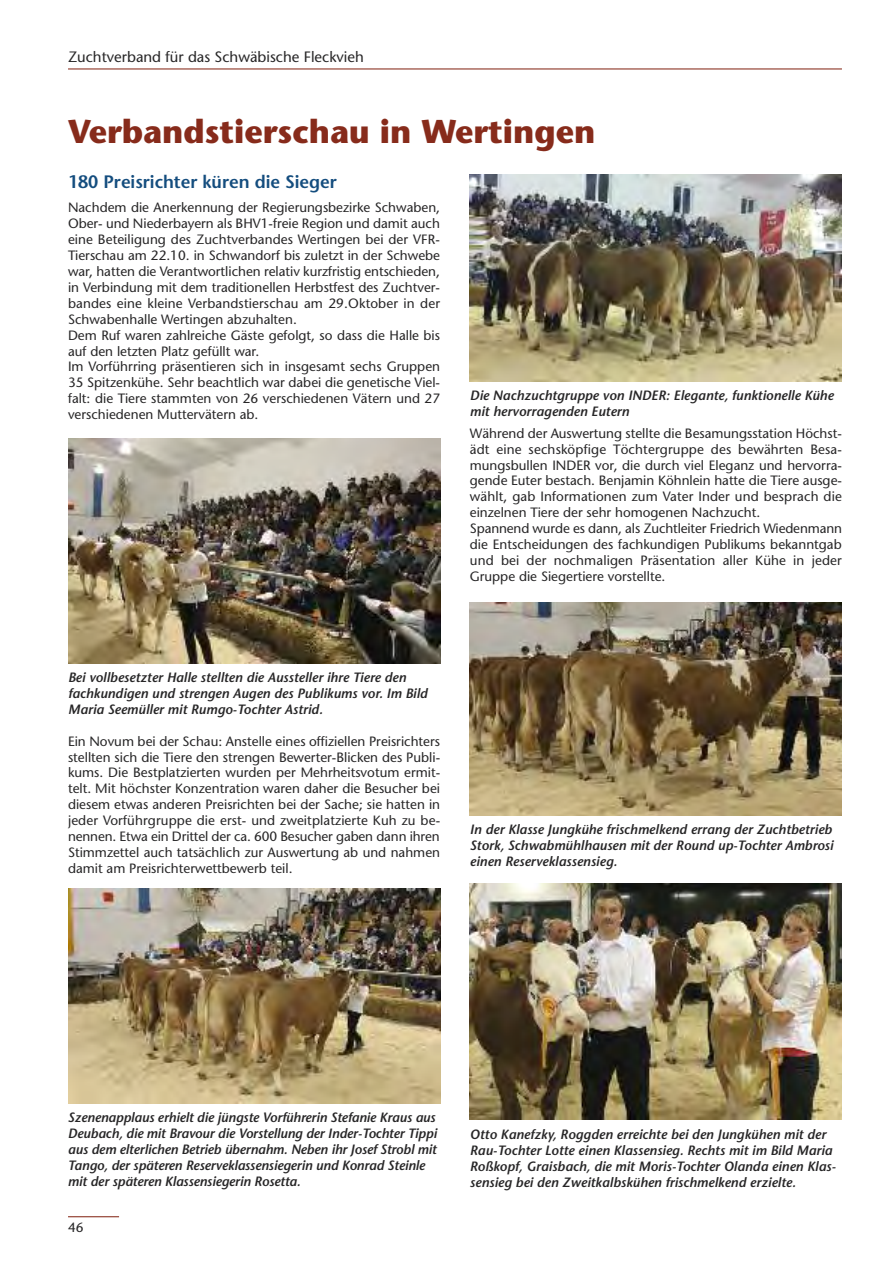
<style>
.page{position:relative;width:893px;height:1263px;background:#fff}
.page>*{position:absolute;margin:0;border:0;box-sizing:border-box;transform-origin:0 0}
.t1{font:700 33px "Stone Sans LT";color:#872b1b}
.t2{font:600 18px "Stone Sans LT";color:#144d7e}
.t3{font:15px "Stone Sans LT";color:#272627}
.t4{font:13.5px/15.9px "Stone Sans LT";color:#272627}
.t5{font:italic 600 13.5px/15.9px "Stone Sans LT";color:#272627}
</style>
<div class="page">
<hr style="left:68px;top:68px;width:774px;height:1px;background:#872b1b">
<hr style="left:68px;top:1216px;width:51px;height:1px;background:#872b1b">
<img style="left:470px;top:174px;width:372px;height:207px">
<img style="left:68px;top:438px;width:372px;height:225px">
<img style="left:68px;top:889px;width:372px;height:214px">
<img style="left:470px;top:884px;width:372px;height:235px">
<img style="left:470px;top:602px;width:372px;height:214px">
<p class="t3" style="left:68px;top:51px;width:297px">Zuchtverband für das Schwäbische Fleckvieh</p>
<h1 class="t1" style="left:68px;top:119px;width:529px">Verbandstierschau in Wertingen</h1>
<h2 class="t2" style="left:68px;top:174px;width:270px">180 Preisrichter küren die Sieger</h2>
<p class="t4" style="left:68px;top:201px;width:374px">Nachdem die Anerkennung der Regierungsbezirke Schwaben, Ober- und Niederbayern als BHV1-freie Region und damit auch eine Beteiligung des Zuchtverbandes Wertingen bei der VFR-Tierschau am 22.10. in Schwandorf bis zuletzt in der Schwebe war, hatten die Verantwortlichen relativ kurzfristig entschieden, in Verbindung mit dem traditionellen Herbstfest des Zuchtver&shy;bandes eine kleine Verbandstierschau am 29.Oktober in der Schwabenhalle Wertingen abzuhalten.<br>Dem Ruf waren zahlreiche Gäste gefolgt, so dass die Halle bis auf den letzten Platz gefüllt war.<br>Im Vorführring präsentieren sich in insgesamt sechs Gruppen 35 Spitzenkühe. Sehr beachtlich war dabei die genetische Viel&shy;falt: die Tiere stammten von 26 verschiedenen Vätern und 27 verschiedenen Muttervätern ab.</p>
<p class="t5" style="left:470px;top:388px;width:365px">Die Nachzuchtgruppe von INDER: Elegante, funktionelle Kühe mit hervorragenden Eutern</p>
<p class="t4" style="left:470px;top:426px;width:374px">Während der Auswertung stellte die Besamungsstation Höchst&shy;ädt eine sechsköpfige Töchtergruppe des bewährten Besa&shy;mungsbullen INDER vor, die durch viel Eleganz und hervorra&shy;gende Euter bestach. Benjamin Köhnlein hatte die Tiere ausge&shy;wählt, gab Informationen zum Vater Inder und besprach die einzelnen Tiere der sehr homogenen Nachzucht.<br>Spannend wurde es dann, als Zuchtleiter Friedrich Wiedenmann die Entscheidungen des fachkundigen Publikums bekanntgab und bei der nochmaligen Präsentation aller Kühe in jeder Gruppe die Siegertiere vorstellte.</p>
<p class="t5" style="left:68px;top:671px;width:361px">Bei vollbesetzter Halle stellten die Aussteller ihre Tiere den fachkundigen und strengen Augen des Publikums vor. Im Bild<br>Maria Seemüller mit Rumgo-Tochter Astrid.</p>
<p class="t4" style="left:68px;top:734px;width:374px;text-align:justify">Ein Novum bei der Schau: Anstelle eines offiziellen Preisrichters stellten sich die Tiere den strengen Bewerter-Blicken des Publi&shy;kums. Die Bestplatzierten wurden per Mehrheitsvotum ermit&shy;telt. Mit höchster Konzentration waren daher die Besucher bei diesem etwas anderen Preisrichten bei der Sache; sie hatten in jeder Vorführgruppe die erst- und zweitplatzierte Kuh zu be&shy;nennen. Etwa ein Drittel der ca. 600 Besucher gaben dann ihren Stimmzettel auch tatsächlich zur Auswertung ab und nahmen damit am Preisrichterwettbewerb teil.</p>
<p class="t5" style="left:470px;top:823px;width:365px;text-align:justify">In der Klasse Jungkühe frischmelkend errang der Zuchtbetrieb Stork, Schwabmühlhausen mit der Round up-Tochter Ambrosi einen Reserveklassensieg.</p>
<p class="t5" style="left:68px;top:1111px;width:370px">Szenenapplaus erhielt die jüngste Vorführerin Stefanie Kraus aus Deubach, die mit Bravour die Vorstellung der Inder-Tochter Tippi aus dem elterlichen Betrieb übernahm. Neben ihr Josef Strobl mit Tango, der späteren Reserveklassensiegerin und Konrad Steinle mit der späteren Klassensiegerin Rosetta.</p>
<p class="t4" style="left:68px;top:1221px;width:17px">46</p>
<p class="t5" style="left:470px;top:1128px;width:367px">Otto Kanefzky, Roggden erreichte bei den Jungkühen mit der Rau-Tochter Lotte einen Klassensieg. Rechts mit im Bild Maria Roßkopf, Graisbach, die mit Moris-Tochter Olanda einen Klas&shy;sensieg bei den Zweitkalbskühen frischmelkend erzielte.</p>
</div>
